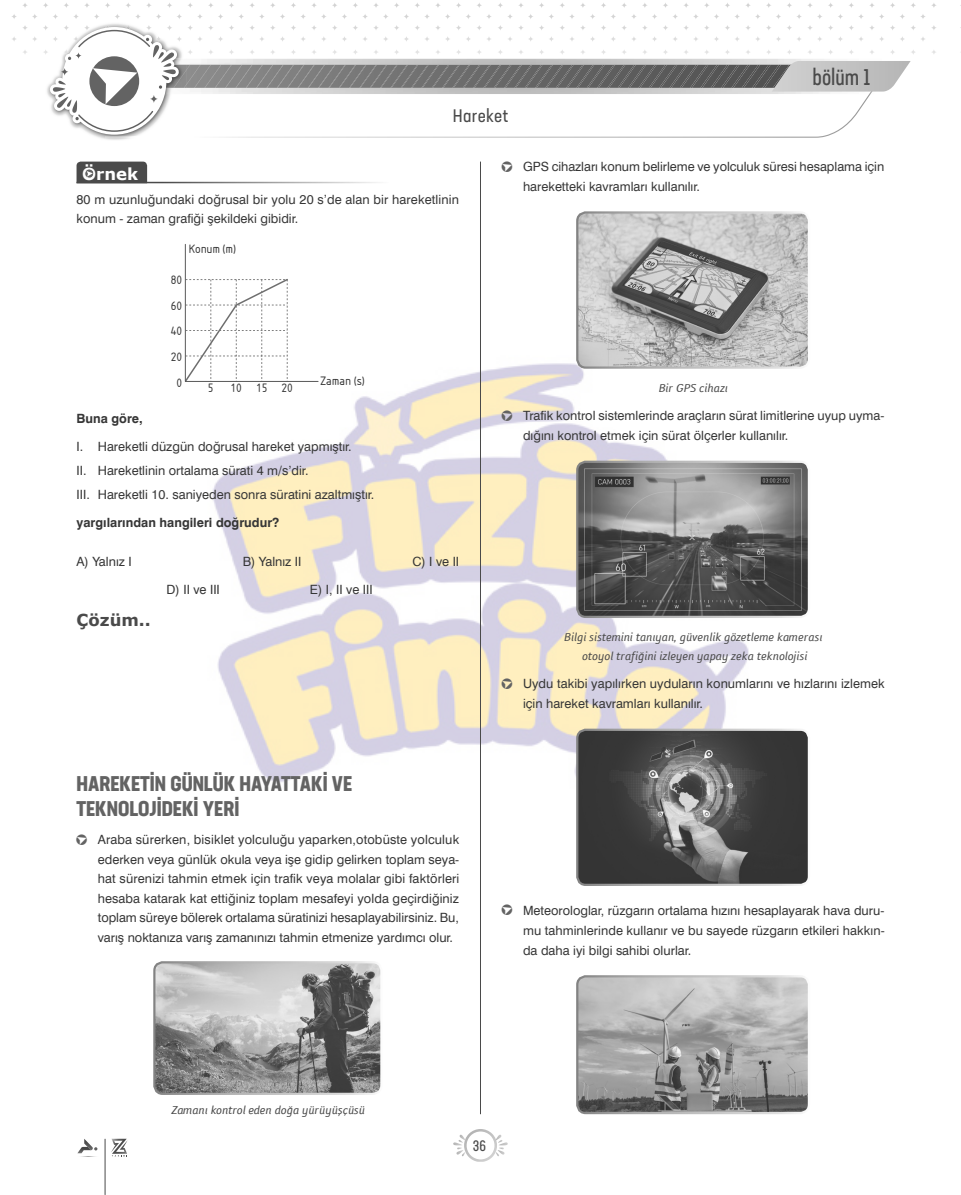
<style>
.page{position:relative;width:961px;height:1195px;background:#fff}
.page>*{position:absolute;margin:0;border:0;box-sizing:border-box;transform-origin:0 0}
.t1{font:22.5px "Neusa Next Std Compact";color:#4a4a4a}
.t2{font:700 condensed 21px/25.2px "Neusa Next Std";color:#636363}
.t3{font:condensed 18px "Neusa Next Std";letter-spacing:.02em;color:#4a4a4a}
.t4{font:700 16.5px "Verdana";color:#4a4a4a}
.t5{font:700 16.5px "Verdana";color:#fff}
.t6{font:15px "Neusa Next Std Compact";color:#4a4a4a}
.t7{font:12.75px/19.5px "Swis 721 BT Roman";color:#363636}
.t8{font:12.75px "Swis 721 BT Bold";color:#363636}
.t9{font:12.75px "Isonorm Tr";color:#363636}
.t10{font:italic 12px/18.6px "Folder";color:#4a4a4a;text-align:center}
.s1{font-family:"MADDELOGO";font-size:13.5px;color:#636363}
</style>
<div class="page">
<img style="left:12px;top:3px;width:949px;height:1192px">
<hr style="left:480px;top:162px;width:1px;height:952px;background:#4a4a4a">
<img style="left:186px;top:132px;width:685px;height:6px">
<img style="left:621px;top:3px;width:316px;height:5px">
<img style="left:45px;top:22px;width:141px;height:119px">
<img style="left:105px;top:137px;width:81px;height:1px">
<img style="left:45px;top:25px;width:137px;height:30px">
<svg style="left:453px;top:1129px;width:55px;height:33px"></svg>
<svg style="left:77px;top:1139px;width:22px;height:18px"></svg>
<hr style="left:105px;top:1139px;width:1px;height:55px;background:#4a4a4a">
<svg style="left:111px;top:1139px;width:17px;height:18px"></svg>
<svg style="left:50px;top:30px;width:861px;height:102px"></svg>
<img style="left:577px;top:213px;width:232px;height:154px">
<div style="left:576px;top:211px;width:234px;height:158px;border:2px solid #fff;border-radius:9px"></div>
<img style="left:577px;top:462px;width:232px;height:154px">
<div style="left:576px;top:461px;width:234px;height:157px;border:2px solid #fff;border-radius:9px"></div>
<img style="left:577px;top:730px;width:232px;height:155px">
<div style="left:576px;top:729px;width:234px;height:157px;border:2px solid #fff;border-radius:9px"></div>
<img style="left:577px;top:976px;width:232px;height:137px">
<div style="left:576px;top:975px;width:234px;height:139px;border:2px solid #fff;border-radius:9px"></div>
<img style="left:154px;top:962px;width:227px;height:131px">
<div style="left:153px;top:961px;width:229px;height:134px;border:2px solid #fff;border-radius:8px"></div>
<svg style="left:77px;top:162px;width:70px;height:20px"></svg>
<hr style="left:77px;top:182px;width:312px;height:1px;background:#4a4a4a">
<svg style="left:184px;top:244px;width:135px;height:139px"></svg>
<h3 class="t3" style="left:453px;top:105px;width:57px">Hareket</h3>
<h1 class="t1" style="left:813px;top:63px;width:59px">bölüm 1</h1>
<p class="t5" style="left:82px;top:162px;width:58px">Örnek</p>
<p class="t7" style="left:77px;top:189px;width:384px">80 m uzunluğundaki doğrusal bir yolu 20 s’de alan bir hareketlinin konum - zaman grafiği şekildeki gibidir.</p>
<p class="t9" style="left:188px;top:242px;width:49px">Konum (m)</p>
<p class="t9" style="left:171px;top:272px;width:13px">80</p>
<p class="t9" style="left:171px;top:298px;width:13px">60</p>
<p class="t9" style="left:171px;top:324px;width:13px">40</p>
<p class="t9" style="left:171px;top:350px;width:13px">20</p>
<p class="t9" style="left:177px;top:376px;width:7px">0</p>
<p class="t9" style="left:208px;top:381px;width:7px">5</p>
<p class="t9" style="left:231px;top:381px;width:38px">10 15</p>
<p class="t9" style="left:282px;top:381px;width:13px">20</p>
<p class="t9" style="left:321px;top:374px;width:46px">Zaman (s)</p>
<p class="t8" style="left:77px;top:411px;width:68px">Buna göre,</p>
<p class="t7" style="left:77px;top:435px;width:299px;line-height:23.7px">I. Hareketli düzgün doğrusal hareket yapmıştır.<br>II. Hareketlinin ortalama sürati 4 m/s’dir.<br>III. Hareketli 10. saniyeden sonra süratini azaltmıştır.</p>
<p class="t8" style="left:77px;top:515px;width:204px">yargılarından hangileri doğrudur?</p>
<p class="t7" style="left:77px;top:551px;width:57px">A) Yalnız I</p>
<p class="t7" style="left:243px;top:551px;width:60px">B) Yalnız II</p>
<p class="t7" style="left:412px;top:551px;width:48px">C) I ve II</p>
<p class="t7" style="left:167px;top:579px;width:55px">D) II ve III</p>
<p class="t7" style="left:310px;top:579px;width:64px">E) I, II ve III</p>
<p class="t4" style="left:77px;top:609px;width:76px">Çözüm..</p>
<h2 class="t2" style="left:77px;top:771px;width:277px">HAREKETİN GÜNLÜK HAYATTAKİ VE<br>TEKNOLOJİDEKİ YERİ</h2>
<p class="t7" style="left:98px;top:830px;width:363px;text-align:justify;text-indent:-21px"><span class="s1">h</span> Araba sürerken, bisiklet yolculuğu yaparken,otobüste yolculuk ederken veya günlük okula veya işe gidip gelirken toplam seya&shy;hat sürenizi tahmin etmek için trafik veya molalar gibi faktörleri hesaba katarak kat ettiğiniz toplam mesafeyi yolda geçirdiğiniz toplam süreye bölerek ortalama süratinizi hesaplayabilirsiniz. Bu, varış noktanıza varış zamanınızı tahmin etmenize yardımcı olur.</p>
<p class="t7" style="left:523px;top:156px;width:363px;line-height:20.1px;text-indent:-21px"><span class="s1">h</span> GPS cihazları konum belirleme ve yolculuk süresi hesaplama için hareketteki kavramları kullanılır.</p>
<p class="t10" style="left:658px;top:378px;width:71px">Bir GPS cihazı</p>
<p class="t7" style="left:523px;top:406px;width:363px;line-height:20.1px;text-indent:-21px"><span class="s1">h</span> Trafik kontrol sistemlerinde araçların sürat limitlerine uyup uyma&shy;dığını kontrol etmek için sürat ölçerler kullanılır.</p>
<p class="t10" style="left:564px;top:628px;width:260px">Bilgi sistemini tanıyan, güvenlik gözetleme kamerası otoyol trafiğini izleyen yapay zeka teknolojisi</p>
<p class="t7" style="left:523px;top:674px;width:363px;line-height:20.1px;text-indent:-21px"><span class="s1">h</span> Uydu takibi yapılırken uyduların konumlarını ve hızlarını izlemek için hareket kavramları kullanılır.</p>
<p class="t7" style="left:523px;top:900px;width:363px;line-height:20.1px;text-align:justify;text-indent:-21px"><span class="s1">h</span> Meteorologlar, rüzgarın ortalama hızını hesaplayarak hava duru&shy;mu tahminlerinde kullanır ve bu sayede rüzgarın etkileri hakkın&shy;da daha iyi bilgi sahibi olurlar.</p>
<p class="t10" style="left:171px;top:1101px;width:195px">Zamanı kontrol eden doğa yürüyüşçüsü</p>
<p class="t6" style="left:473px;top:1137px;width:15px">36</p>
</div>
